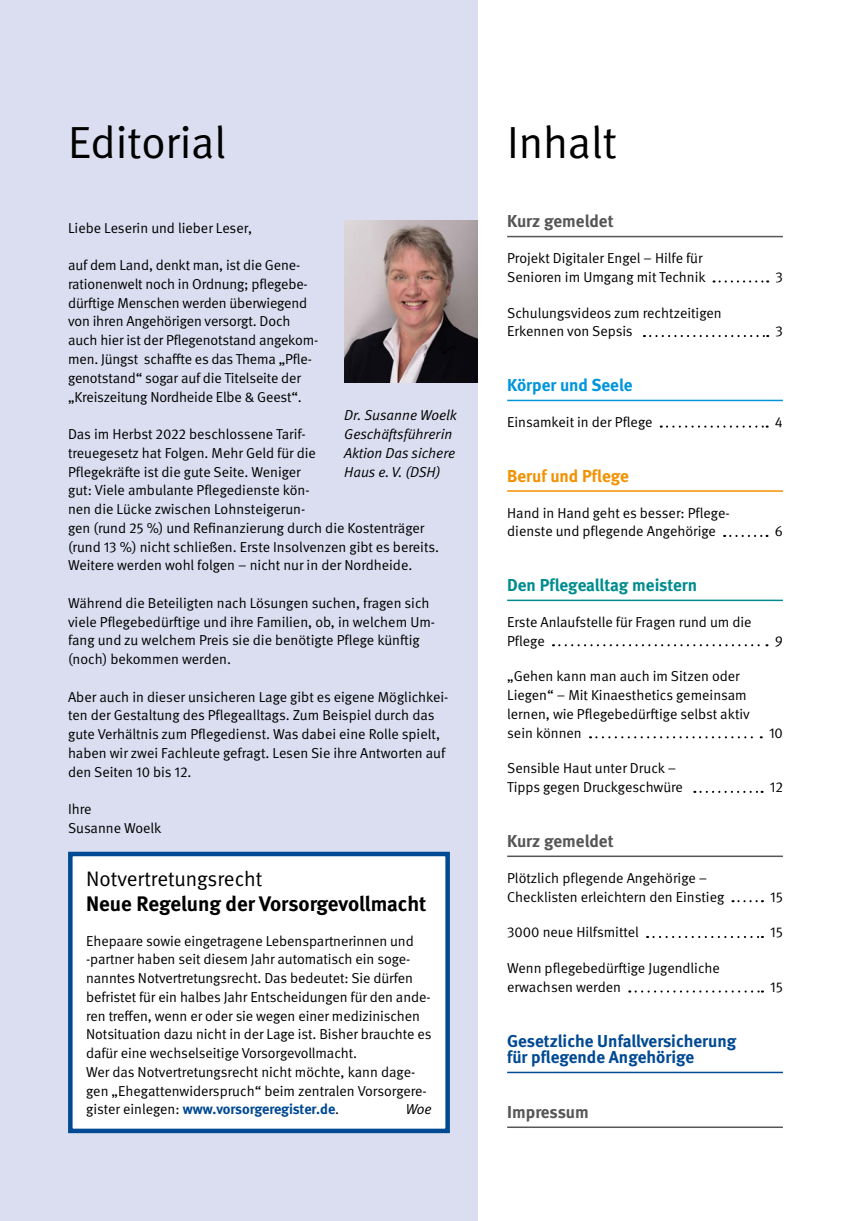
<style>
.page{position:relative;width:851px;height:1221px;background:#fff}
.page>*{position:absolute;margin:0;border:0;box-sizing:border-box;transform-origin:0 0}
._01_Überschriften_Ü_Artikel_1{font:45px "DGUV Meta";color:#000}
._01_Überschriften_Ü14-17{font:700 21px/25.5px "DGUV Meta";color:#000}
.t1{font:700 17.25px/16.5px "DGUV Meta";color:#004993}
.t2{font:700 17.25px "DGUV Meta";color:#565656}
.t3{font:700 17.25px "DGUV Meta";color:#008c8e}
.t4{font:700 17.25px "DGUV Meta";color:#0095db}
.t5{font:700 17.25px "DGUV Meta";color:#f39100}
._01_Überschriften_Fließtext{font:14.4px/18.8px "DGUV Meta";letter-spacing:-.005em;color:#000}
._01_Überschriften_Fließtext-2{font:italic 14.4px/18.8px "DGUV Meta";color:#000}
.s1{font-weight:400}
.s2{font-weight:700;color:#004993}
</style>
<div class="page">
<div style="left:0;top:0;width:478px;height:1220px;background:#dbdef0"></div>
<hr style="left:507px;top:236px;width:275px;height:1px;background:#565656">
<svg style="left:713px;top:280px;width:55px;height:2px"></svg>
<svg style="left:644px;top:335px;width:124px;height:2px"></svg>
<hr style="left:507px;top:399px;width:275px;height:2px;background:#0095db">
<svg style="left:667px;top:425px;width:100px;height:2px"></svg>
<hr style="left:507px;top:490px;width:275px;height:2px;background:#f39100">
<svg style="left:724px;top:535px;width:43px;height:2px"></svg>
<hr style="left:507px;top:599px;width:275px;height:2px;background:#008c8e">
<svg style="left:553px;top:644px;width:214px;height:2px"></svg>
<svg style="left:590px;top:736px;width:171px;height:2px"></svg>
<svg style="left:694px;top:790px;width:68px;height:2px"></svg>
<hr style="left:507px;top:855px;width:275px;height:2px;background:#565656">
<svg style="left:732px;top:900px;width:30px;height:2px"></svg>
<svg style="left:647px;top:935px;width:115px;height:3px"></svg>
<svg style="left:629px;top:990px;width:133px;height:2px"></svg>
<hr style="left:507px;top:1071px;width:275px;height:2px;background:#004993">
<hr style="left:507px;top:1126px;width:275px;height:1px;background:#565656">
<img style="left:344px;top:221px;width:134px;height:162px">
<div style="left:70px;top:854px;width:377px;height:276px;background:#fff"></div>
<div style="left:68px;top:851px;width:382px;height:282px;border:4px solid #004993"></div>
<h2 class="_01_Überschriften_Ü_Artikel_1" style="left:68px;top:117px;width:160px">Editorial</h2>
<h2 class="_01_Überschriften_Ü_Artikel_1" style="left:507px;top:117px;width:111px">Inhalt</h2>
<p class="_01_Überschriften_Fließtext" style="left:68px;top:219px;width:185px">Liebe Leserin und lieber Leser,</p>
<p class="_01_Überschriften_Fließtext" style="left:68px;top:256px;width:252px">auf dem Land, denkt man, ist die Gene&shy;rationenwelt noch in Ordnung; pflegebe&shy;dürftige Menschen werden überwiegend von ihren Angehörigen versorgt. Doch auch hier ist der Pflegenotstand angekom&shy;men. Jüngst schaffte es das Thema „Pfle&shy;genotstand“ sogar auf die Titelseite der „Kreiszeitung Nordheide Elbe &amp; Geest“.</p>
<p class="_01_Überschriften_Fließtext" style="left:68px;top:425px;width:372px">Das im Herbst 2022 beschlossene Tarif-<br>treuegesetz hat Folgen. Mehr Geld für die<br>Pflegekräfte ist die gute Seite. Weniger<br>gut: Viele ambulante Pflegedienste kön-<br>nen die Lücke zwischen Lohnsteigerun-<br>gen (rund 25 %) und Refinanzierung durch die Kostenträger (rund 13 %) nicht schließen. Erste Insolvenzen gibt es bereits.<br>Weitere werden wohl folgen – nicht nur in der Nordheide.</p>
<p class="_01_Überschriften_Fließtext" style="left:68px;top:594px;width:368px">Während die Beteiligten nach Lösungen suchen, fragen sich viele Pflegebedürftige und ihre Familien, ob, in welchem Um&shy;fang und zu welchem Preis sie die benötigte Pflege künftig (noch) bekommen werden.</p>
<p class="_01_Überschriften_Fließtext" style="left:68px;top:687px;width:382px">Aber auch in dieser unsicheren Lage gibt es eigene Möglichkei&shy;ten der Gestaltung des Pflegealltags. Zum Beispiel durch das gute Verhältnis zum Pflegedienst. Was dabei eine Rolle spielt, haben wir zwei Fachleute gefragt. Lesen Sie ihre Antworten auf den Seiten 10 bis 12.</p>
<p class="_01_Überschriften_Fließtext" style="left:68px;top:800px;width:95px">Ihre<br>Susanne Woelk</p>
<p class="_01_Überschriften_Fließtext-2" style="left:344px;top:406px;width:114px">Dr. Susanne Woelk<br>Geschäftsführerin<br>Aktion Das sichere<br>Haus e.V. (DSH)</p>
<h2 class="_01_Überschriften_Ü14-17" style="left:86px;top:866px;width:342px"><span class="s1">Notvertretungsrecht<br></span>Neue Regelung der Vorsorgevollmacht</h2>
<p class="_01_Überschriften_Fließtext" style="left:86px;top:931px;width:347px">Ehepaare sowie eingetragene Lebenspartnerinnen und -partner haben seit diesem Jahr automatisch ein soge&shy;nanntes Notvertretungsrecht. Das bedeutet: Sie dürfen befristet für ein halbes Jahr Entscheidungen für den ande&shy;ren treffen, wenn er oder sie wegen einer medizinischen Notsituation dazu nicht in der Lage ist. Bisher brauchte es dafür eine wechselseitige Vorsorgevollmacht.</p>
<p class="_01_Überschriften_Fließtext" style="left:86px;top:1062px;width:342px">Wer das Notvertretungsrecht nicht möchte, kann dage&shy;gen „Ehegattenwiderspruch“ beim zentralen Vorsorgere&shy;gister einlegen: <span class="s2">www.vorsorgeregister.de</span>.</p>
<p class="_01_Überschriften_Fließtext-2" style="left:405px;top:1100px;width:28px">Woe</p>
<p class="t2" style="left:507px;top:211px;width:108px">Kurz gemeldet</p>
<p class="_01_Überschriften_Fließtext" style="left:507px;top:249px;width:200px">Projekt Digitaler Engel – Hilfe für<br>Senioren im Umgang mit Technik</p>
<p class="_01_Überschriften_Fließtext" style="left:507px;top:303px;width:216px">Schulungsvideos zum rechtzeitigen<br>Erkennen von Sepsis</p>
<p class="_01_Überschriften_Fließtext" style="left:775px;top:268px;width:9px">3</p>
<p class="_01_Überschriften_Fließtext" style="left:775px;top:322px;width:9px">3</p>
<p class="t4" style="left:507px;top:375px;width:127px">Körper und Seele</p>
<p class="_01_Überschriften_Fließtext" style="left:507px;top:413px;width:147px">Einsamkeit in der Pflege</p>
<p class="_01_Überschriften_Fließtext" style="left:774px;top:413px;width:9px">4</p>
<p class="t5" style="left:507px;top:465px;width:123px">Beruf und Pflege</p>
<p class="_01_Überschriften_Fließtext" style="left:507px;top:503px;width:224px">Hand in Hand geht es besser: Pflege&shy;dienste und pflegende Angehörige</p>
<p class="_01_Überschriften_Fließtext" style="left:774px;top:522px;width:10px">6</p>
<p class="t3" style="left:507px;top:575px;width:192px">Den Pflegealltag meistern</p>
<p class="_01_Überschriften_Fließtext" style="left:507px;top:613px;width:246px">Erste Anlaufstelle für Fragen rund um die<br>Pflege</p>
<p class="_01_Überschriften_Fließtext" style="left:507px;top:667px;width:244px">„Gehen kann man auch im Sitzen oder<br>Liegen“ – Mit Kinaesthetics gemeinsam lernen, wie Pflegebedürftige selbst aktiv sein können</p>
<p class="_01_Überschriften_Fließtext" style="left:507px;top:759px;width:177px">Sensible Haut unter Druck –<br>Tipps gegen Druckgeschwüre</p>
<p class="t2" style="left:507px;top:830px;width:108px">Kurz gemeldet</p>
<p class="_01_Überschriften_Fließtext" style="left:507px;top:868px;width:218px">Plötzlich pflegende Angehörige –<br>Checklisten erleichtern den Einstieg</p>
<p class="_01_Überschriften_Fließtext" style="left:774px;top:631px;width:10px">9</p>
<p class="_01_Überschriften_Fließtext" style="left:768px;top:723px;width:15px">10</p>
<p class="_01_Überschriften_Fließtext" style="left:769px;top:778px;width:15px">12</p>
<p class="_01_Überschriften_Fließtext" style="left:770px;top:887px;width:14px">15</p>
<p class="_01_Überschriften_Fließtext" style="left:507px;top:923px;width:133px">3000 neue Hilfsmittel</p>
<p class="_01_Überschriften_Fließtext" style="left:770px;top:923px;width:14px">15</p>
<p class="_01_Überschriften_Fließtext" style="left:507px;top:959px;width:214px">Wenn pflegebedürftige Jugendliche erwachsen werden</p>
<p class="_01_Überschriften_Fließtext" style="left:770px;top:977px;width:14px">15</p>
<p class="t1" style="left:507px;top:1032px;width:230px">Gesetzliche Unfallversicherung für pflegende Angehörige</p>
<p class="t2" style="left:507px;top:1101px;width:83px">Impressum</p>
</div>
